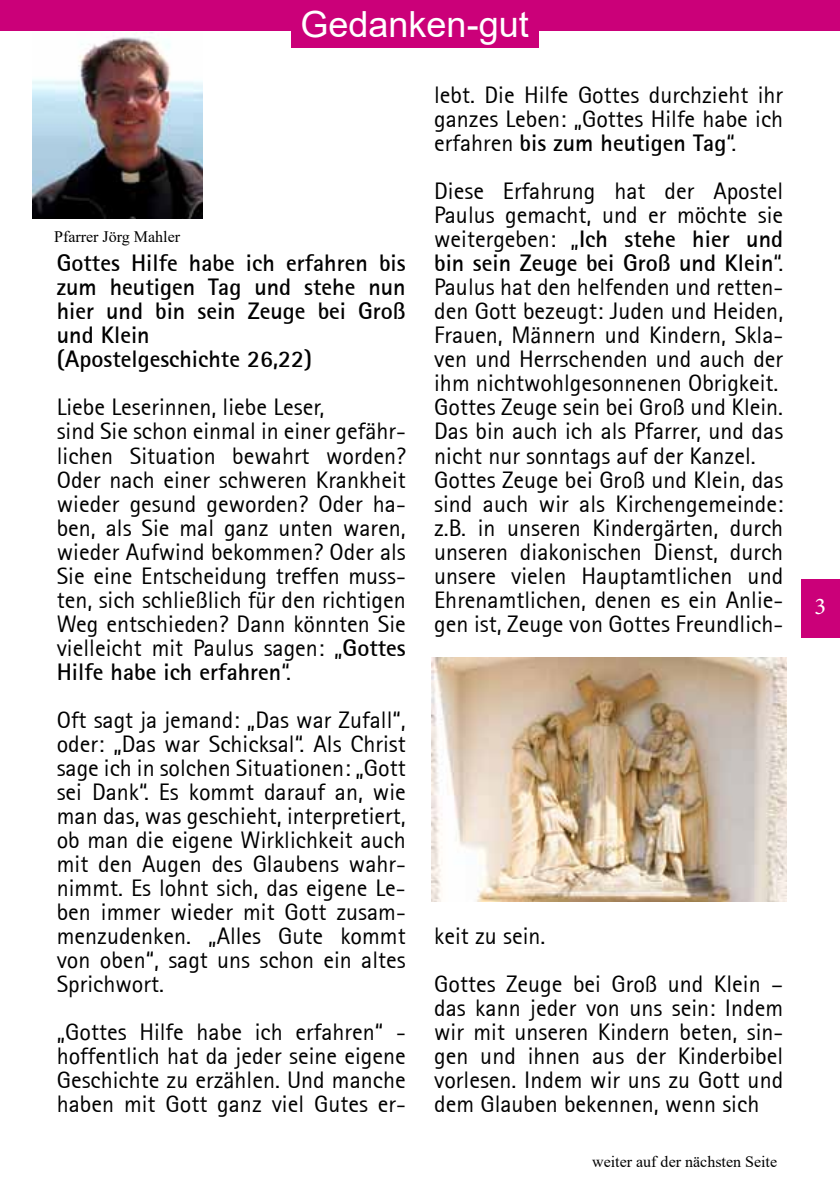
<style>
.page{position:relative;width:840px;height:1191px;background:#fff}
.page>*{position:absolute;margin:0;border:0;box-sizing:border-box;transform-origin:0 0}
.t1{font:36px "Arial";color:#fff}
.t2{font:24px/24px "Rotis Sans Serif 55";color:#000}
.t3{font:24px/24px "Rotis Sans Serif Bold 65";color:#000}
.t4{font:24px "Minion Pro";color:#fff}
.t5{font:16px "Times New Roman";color:#000}
.s1{font-family:"Rotis Sans Serif Bold 65"}
.s2{font-family:"Rotis Sans Serif 55"}
</style>
<div class="page">
<div style="left:801px;top:579px;width:38px;height:59px;background:#cb0079"></div>
<div style="left:0;top:0;width:839px;height:31px;background:#cb0079"></div>
<div style="left:291px;top:0;width:247px;height:48px;background:#cb0079"></div>
<img style="left:32px;top:35px;width:170px;height:183px">
<img style="left:431px;top:658px;width:354px;height:243px">
<h1 class="t1" style="left:300px;top:0;width:230px">Gedanken-gut</h1>
<p class="t5" style="left:54px;top:225px;width:127px">Pfarrer Jörg Mahler</p>
<p class="t3" style="left:57px;top:251px;width:350px">Gottes Hilfe habe ich erfahren bis zum heutigen Tag und stehe nun hier und bin sein Zeuge bei Groß und Klein<br>(Apostelgeschichte 26,22)</p>
<p class="t2" style="left:57px;top:395px;width:350px">Liebe Leserinnen, liebe Leser,<br>sind Sie schon einmal in einer gefähr&shy;lichen Situation bewahrt worden?<br>Oder nach einer schweren Krankheit wieder gesund geworden? Oder ha&shy;ben, als Sie mal ganz unten waren, wieder Aufwind bekommen? Oder als Sie eine Entscheidung treffen muss&shy;ten, sich schließlich für den richtigen Weg entschieden? Dann könnten Sie vielleicht mit Paulus sagen: „<span class="s1">Gottes</span></p>
<p class="t3" style="left:57px;top:659px;width:236px">Hilfe habe ich erfahren<span class="s2">“.</span></p>
<p class="t2" style="left:57px;top:707px;width:350px;text-align:justify">Oft sagt ja jemand: „Das war Zufall“, oder: „Das war Schicksal“. Als Christ sage ich in solchen Situationen: „Gott sei Dank“. Es kommt darauf an, wie man das, was geschieht, interpretiert, ob man die eigene Wirklichkeit auch mit den Augen des Glaubens wahr&shy;nimmt. Es lohnt sich, das eigene Le&shy;ben immer wieder mit Gott zusam&shy;menzudenken. „Alles Gute kommt von oben“, sagt uns schon ein altes Sprichwort.</p>
<p class="t2" style="left:57px;top:1019px;width:350px;text-align:justify">„Gottes Hilfe habe ich erfahren“ - hoffentlich hat da jeder seine eigene Geschichte zu erzählen. Und manche haben mit Gott ganz viel Gutes er-</p>
<p class="t2" style="left:434px;top:83px;width:350px">lebt. Die Hilfe Gottes durchzieht ihr ganzes Leben: „Gottes Hilfe habe ich</p>
<p class="t3" style="left:434px;top:131px;width:303px"><span class="s2">erfahren</span> bis zum heutigen Tag<span class="s2">“.</span></p>
<p class="t2" style="left:434px;top:179px;width:350px">Diese Erfahrung hat der Apostel<br>Paulus gemacht, und er möchte sie</p>
<p class="t3" style="left:434px;top:227px;width:350px"><span class="s2">weitergeben: „</span>Ich stehe hier und bin sein Zeuge bei Groß und Klein<span class="s2">“.</span></p>
<p class="t2" style="left:434px;top:275px;width:350px">Paulus hat den helfenden und retten&shy;den Gott bezeugt: Juden und Heiden, Frauen, Männern und Kindern, Skla&shy;ven und Herrschenden und auch der ihm nichtwohlgesonnenen Obrigkeit.<br>Gottes Zeuge sein bei Groß und Klein.<br>Das bin auch ich als Pfarrer, und das nicht nur sonntags auf der Kanzel.<br>Gottes Zeuge bei Groß und Klein, das sind auch wir als Kirchengemeinde: z.B. in unseren Kindergärten, durch unseren diakonischen Dienst, durch unsere vielen Hauptamtlichen und Ehrenamtlichen, denen es ein Anlie&shy;gen ist, Zeuge von Gottes Freundlich-</p>
<p class="t2" style="left:434px;top:911px;width:350px;line-height:48px">keit zu sein.<br>Gottes Zeuge bei Groß und Klein –</p>
<p class="t2" style="left:434px;top:995px;width:350px;text-align:justify">das kann jeder von uns sein: Indem wir mit unseren Kindern beten, sin&shy;gen und ihnen aus der Kinderbibel vorlesen. Indem wir uns zu Gott und dem Glauben bekennen, wenn sich</p>
<p class="t5" style="left:592px;top:1150px;width:186px">weiter auf der nächsten Seite</p>
<p class="t4" style="left:814px;top:590px;width:13px">3</p>
</div>
